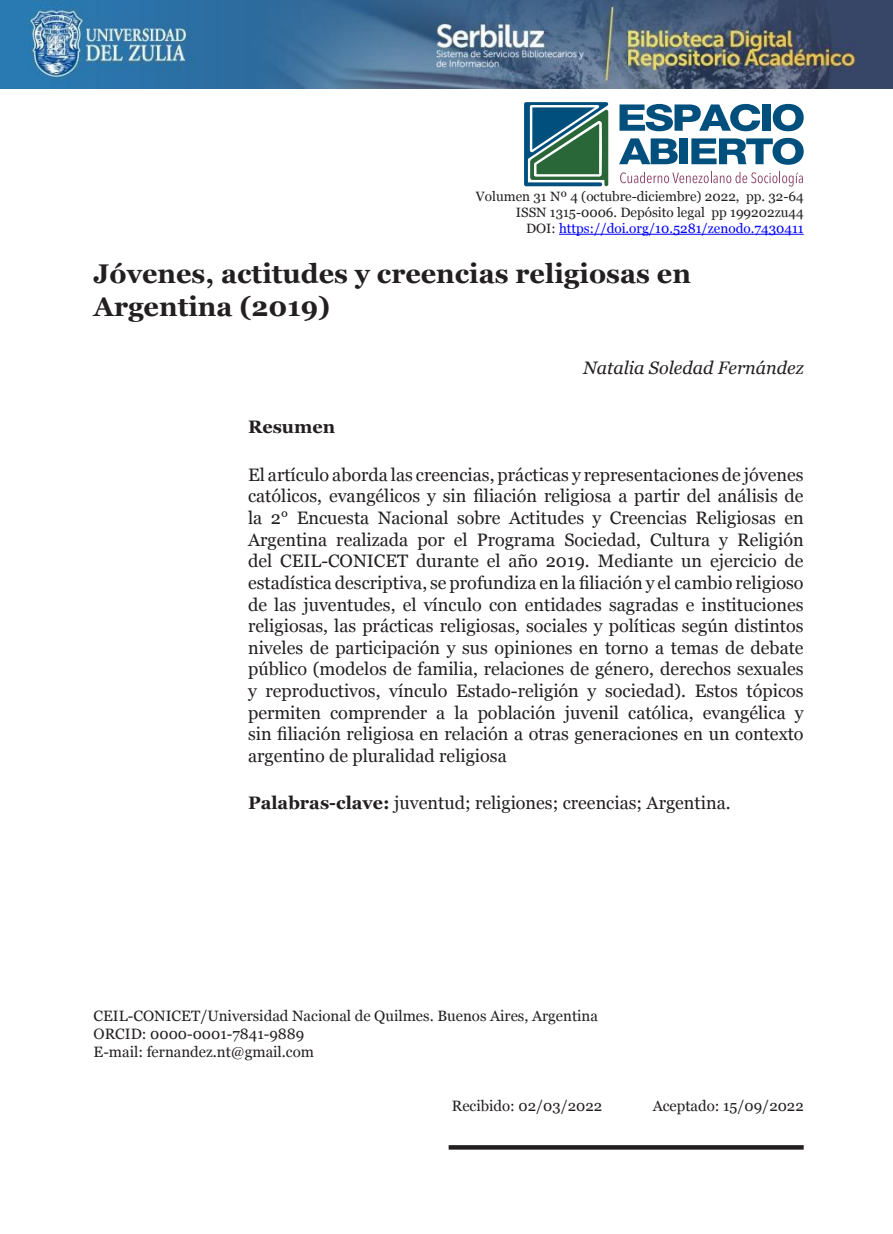
<style>
.page{position:relative;width:893px;height:1234px;background:#fff}
.page>*{position:absolute;margin:0;border:0;box-sizing:border-box;transform-origin:0 0}
.t1{font:700 27px/32.4px "Georgia";color:#231f20}
.t2{font:18px/21.6px "Georgia";color:#231f20;text-align:justify}
.t3{font:italic 18px "Georgia";color:#231f20}
.t4{font:700 18px "Georgia";color:#231f20}
.t5{font:15px/18px "Georgia";color:#231f20}
.t6{font:13.5px/16.2px "Georgia";color:#231f20;text-align:right}
.s1{color:#00f}
.s2{font-weight:700}
</style>
<div class="page">
<svg style="left:524px;top:102px;width:84px;height:85px;background:#477e7b"></svg>
<svg style="left:619px;top:138px;width:59px;height:26px"></svg>
<div style="left:680px;top:138px;width:8px;height:26px;background:#004f7d"></div>
<svg style="left:691px;top:138px;width:113px;height:27px"></svg>
<svg style="left:619px;top:104px;width:141px;height:27px"></svg>
<div style="left:762px;top:104px;width:8px;height:27px;background:#004f7d"></div>
<svg style="left:773px;top:104px;width:31px;height:27px"></svg>
<svg style="left:620px;top:172px;width:183px;height:14px"></svg>
<svg style="left:449px;top:1145px;width:355px;height:4px"></svg>
<img style="left:0;top:0;width:893px;height:88px">
<hr style="left:559px;top:234px;width:245px;height:1px;background:#00f">
<p class="t6" style="left:476px;top:188px;width:329px">Volumen 31 Nº 4 (octubre-diciembre) 2022, pp. 32-64<br>ISSN 1315-0006. Depósito legal pp 199202zu44<br>DOI: <span class="s1">https://doi.org/10.5281/zenodo.7430411</span></p>
<h1 class="t1" style="left:94px;top:258px;width:599px">Jóvenes, actitudes y creencias religiosas en<br>Argentina (2019)</h1>
<p class="t3" style="left:583px;top:356px;width:222px">Natalia Soledad Fernández</p>
<p class="t4" style="left:248px;top:415px;width:89px">Resumen</p>
<p class="t2" style="left:248px;top:464px;width:557px">El artículo aborda las creencias, prácticas y representaciones de jóvenes católicos, evangélicos y sin filiación religiosa a partir del análisis de la 2° Encuesta Nacional sobre Actitudes y Creencias Religiosas en Argentina realizada por el Programa Sociedad, Cultura y Religión del CEIL-CONICET durante el año 2019. Mediante un ejercicio de estadística descriptiva, se profundiza en la filiación y el cambio religioso de las juventudes, el vínculo con entidades sagradas e instituciones religiosas, las prácticas religiosas, sociales y políticas según distintos niveles de participación y sus opiniones en torno a temas de debate público (modelos de familia, relaciones de género, derechos sexuales y reproductivos, vínculo Estado-religión y sociedad). Estos tópicos permiten comprender a la población juvenil católica, evangélica y sin filiación religiosa en relación a otras generaciones en un contexto argentino de pluralidad religiosa</p>
<p class="t2" style="left:248px;top:792px;width:484px"><span class="s2">Palabras-clave:</span> juventud; religiones; creencias; Argentina.</p>
<p class="t5" style="left:94px;top:1006px;width:506px">CEIL-CONICET/Universidad Nacional de Quilmes. Buenos Aires, Argentina<br>ORCID: 0000-0001-7841-9889<br>E-mail: fernandez.nt@gmail.com</p>
<p class="t5" style="left:452px;top:1096px;width:152px">Recibido: 02/03/2022</p>
<p class="t5" style="left:653px;top:1096px;width:152px">Aceptado: 15/09/2022</p>
</div>
